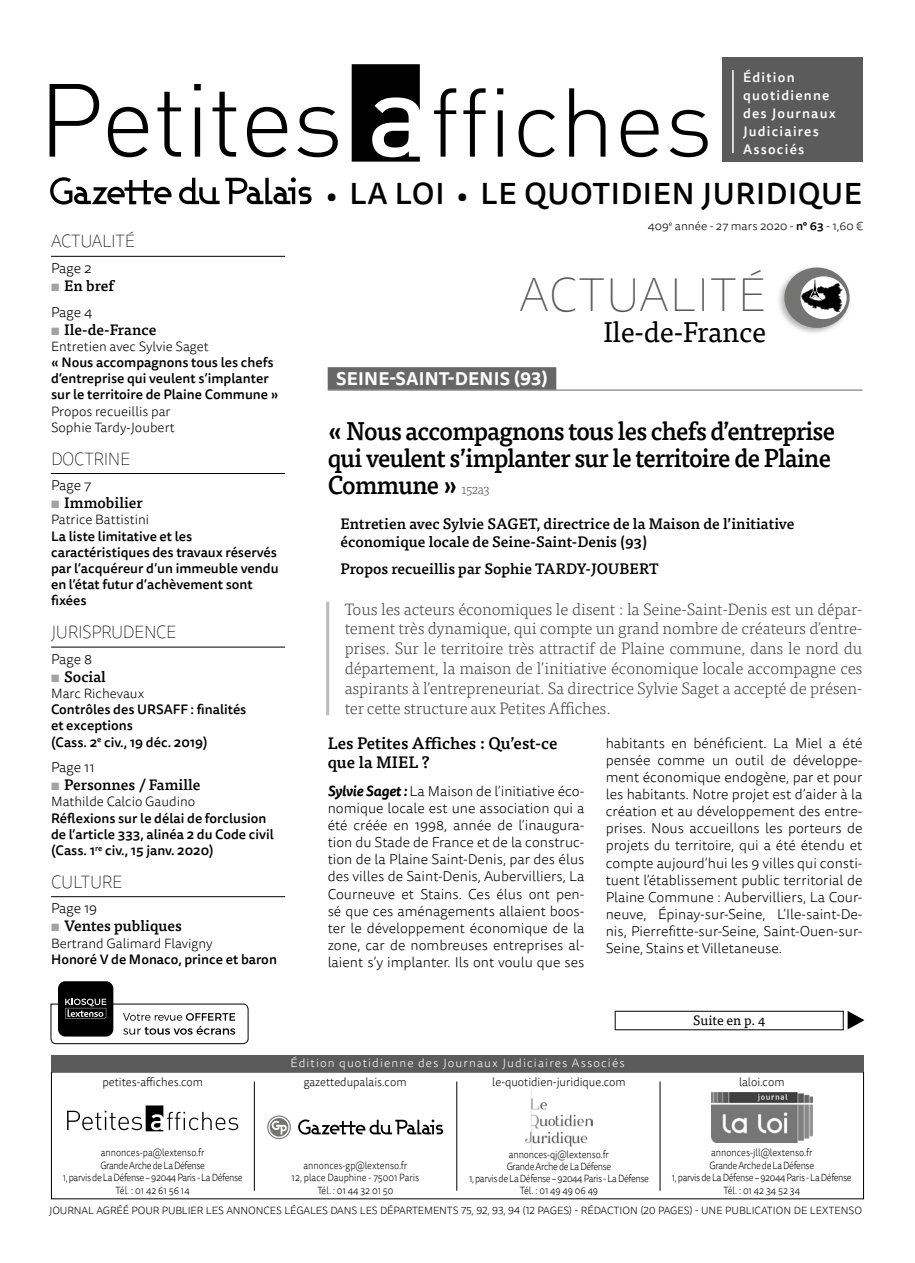
<style>
.page{position:relative;width:915px;height:1263px;background:#fff}
.page>*{position:absolute;margin:0;border:0;box-sizing:border-box;transform-origin:0 0}
.t1{font:100 48px "Tisa Sans OT";letter-spacing:.01em;color:#5b5b5b}
.t2{font:500 30px "Tisa Sans OT";letter-spacing:.02em;color:#000}
.t3{font:28.5px "Tisa OT";letter-spacing:-.01em;color:#000}
.t4{font:500 25.5px/27px "Tisa OT";letter-spacing:-.03em;color:#000;scale:.95 1}
.t5{font:100 18px "Tisa Sans OT";letter-spacing:-.02em;color:#000;scale:.95 1}
.t6{font:700 18px "Tisa Sans OT";letter-spacing:.01em;color:#fff}
.t7{font:300 16.5px/19.8px "Tisa OT";letter-spacing:-.01em;color:#444443;text-align:justify}
.t8{font:500 16.5px/18.8px "Tisa OT";color:#000}
.t9{font:500 15px/18px "Tisa OT";color:#000}
.t10{font:300 14.25px/17.1px "Tisa Sans OT";color:#000;text-align:justify}
.t11{font:500 13.5px/16.2px "Tisa Sans OT";color:#000}
.t12{font:300 13.5px/16.2px "Tisa Sans OT";color:#000}
.t13{font:500 13.5px/18px "Tisa Sans OT";letter-spacing:.09em;color:#fff}
.t14{font:13.5px "Tisa OT";color:#000}
.t15{font:300 12px "Tisa Sans OT";color:#000;scale:.95 1}
.t16{font:300 12px "Tisa Sans OT";letter-spacing:.09em;color:#fff}
.t17{font:300 12px "Tisa Sans OT";color:#000}
.t18{font:300 10.5px/12.6px "Tisa Sans OT";letter-spacing:-.04em;color:#000;text-align:center;scale:.88 1}
.t19{font:300 10.5px "Tisa Sans OT";letter-spacing:-.01em;color:#000}
.t20{font:300 10.5px/12.6px "Tisa Sans OT";letter-spacing:-.01em;color:#000;text-align:center;scale:.88 1}
.s1{font-weight:700;color:#a2a3a3}
.s2{font-size:27px}
.s3{font-weight:500}
.s4{font-weight:300;font-size:13.5px;color:#5b5b5b}
.s5{font-weight:700;font-style:italic}
</style>
<div class="page">
<div style="left:721px;top:58px;width:140px;height:104px;background:#5b5b5b"></div>
<hr style="left:732px;top:70px;width:1px;height:83px;background:#fff">
<svg style="left:50px;top:84px;width:49px;height:73px"></svg>
<svg style="left:108px;top:107px;width:40px;height:50px"></svg>
<svg style="left:157px;top:92px;width:24px;height:65px"></svg>
<svg style="left:194px;top:84px;width:7px;height:73px"></svg>
<svg style="left:212px;top:92px;width:24px;height:65px"></svg>
<svg style="left:247px;top:107px;width:40px;height:50px"></svg>
<svg style="left:297px;top:107px;width:40px;height:50px"></svg>
<svg style="left:351px;top:64px;width:68px;height:98px"></svg>
<svg style="left:434px;top:88px;width:22px;height:69px"></svg>
<svg style="left:463px;top:88px;width:22px;height:69px"></svg>
<svg style="left:497px;top:88px;width:6px;height:69px"></svg>
<svg style="left:518px;top:110px;width:36px;height:47px"></svg>
<svg style="left:569px;top:88px;width:36px;height:69px"></svg>
<svg style="left:620px;top:110px;width:38px;height:47px"></svg>
<svg style="left:669px;top:110px;width:38px;height:47px"></svg>
<svg style="left:50px;top:177px;width:121px;height:28px"></svg>
<svg style="left:179px;top:178px;width:40px;height:26px"></svg>
<svg style="left:225px;top:177px;width:86px;height:27px"></svg>
<div style="left:58px;top:981px;width:55px;height:55px;background:#000;border-radius:7px"></div>
<svg style="left:50px;top:999px;width:199px;height:45px"></svg>
<img style="left:525px;top:1090px;width:67px;height:60px">
<svg style="left:67px;top:1105px;width:171px;height:26px"></svg>
<img style="left:711px;top:1092px;width:101px;height:50px">
<hr style="left:659px;top:1081px;width:1px;height:110px;background:#000">
<hr style="left:456px;top:1081px;width:1px;height:110px;background:#000">
<hr style="left:254px;top:1081px;width:1px;height:110px;background:#000">
<svg style="left:269px;top:1118px;width:19px;height:18px"></svg>
<svg style="left:298px;top:1119px;width:145px;height:15px"></svg>
<svg style="left:271px;top:1121px;width:16px;height:13px"></svg>
<div style="left:267px;top:1115px;width:24px;height:24px;border:1px solid #747473;border-radius:50%"></div>
<div style="left:51px;top:1055px;width:812px;height:16px;background:#5b5b5b"></div>
<div style="left:614px;top:1011px;width:229px;height:19px;border:1px solid #000"></div>
<svg style="left:847px;top:1011px;width:17px;height:18px"></svg>
<hr style="left:51px;top:256px;width:234px;height:1px;background:#000">
<hr style="left:51px;top:473px;width:234px;height:1px;background:#000">
<hr style="left:51px;top:647px;width:234px;height:1px;background:#000">
<hr style="left:51px;top:896px;width:234px;height:1px;background:#000">
<img style="left:779px;top:268px;width:71px;height:65px">
<div style="left:784px;top:267px;width:65px;height:61px;background:#747473;border-radius:50%"></div>
<div style="left:800px;top:276px;width:46px;height:43px;background:#fff;border-radius:50%"></div>
<svg style="left:801px;top:278px;width:41px;height:34px"></svg>
<hr style="left:326px;top:602px;width:3px;height:113px;background:#b9baba">
<div style="left:327px;top:367px;width:229px;height:23px;background:#676767"></div>
<hr style="left:327px;top:390px;width:535px;height:1px;background:#676767">
<p class="t5" style="left:51px;top:231px;width:63px">ACTUALITÉ</p>
<p class="t10" style="left:51px;top:260px;width:42px">Page 2</p>
<p class="t9" style="left:51px;top:277px;width:64px"><span class="s1">▪</span> En bref</p>
<p class="t10" style="left:51px;top:304px;width:43px">Page 4</p>
<p class="t9" style="left:51px;top:321px;width:107px"><span class="s1">▪</span> Ile-de-France</p>
<p class="t12" style="left:51px;top:339px;width:159px">Entretien avec Sylvie Saget</p>
<p class="t11" style="left:51px;top:355px;width:229px">« Nous accompagnons tous les chefs d’entreprise qui veulent s’implanter sur le territoire de Plaine Commune »</p>
<p class="t12" style="left:51px;top:404px;width:125px">Propos recueillis par<br>Sophie Tardy-Joubert</p>
<p class="t5" style="left:51px;top:448px;width:85px">DOCTRI NE</p>
<p class="t10" style="left:51px;top:478px;width:42px">Page 7</p>
<p class="t9" style="left:51px;top:494px;width:93px"><span class="s1">▪</span> Immobilier</p>
<p class="t12" style="left:51px;top:512px;width:100px">Patrice Battistini</p>
<p class="t11" style="left:51px;top:529px;width:229px">La liste limitative et les caractéristiques des travaux réservés par l’acquéreur d’un immeuble vendu en l’état futur d’achèvement sont fixées</p>
<p class="t5" style="left:51px;top:621px;width:133px">JU RISPRU DENCE</p>
<p class="t10" style="left:51px;top:651px;width:42px">Page 8</p>
<p class="t9" style="left:51px;top:668px;width:56px"><span class="s1">▪</span> Social</p>
<p class="t12" style="left:51px;top:686px;width:95px">Marc Richevaux</p>
<p class="t11" style="left:51px;top:702px;width:197px">Contrôles des URSAFF : finalités et exceptions<br>(Cass. 2<sup>e</sup> civ., 19 déc. 2019)</p>
<p class="t10" style="left:51px;top:760px;width:45px">Page 11</p>
<p class="t9" style="left:51px;top:776px;width:151px"><span class="s1">▪</span> Personnes / Famille</p>
<p class="t12" style="left:51px;top:794px;width:146px">Mathilde Calcio Gaudino</p>
<p class="t11" style="left:51px;top:810px;width:224px">Réflexions sur le délai de forclusion de l’article 333, alinéa 2 du Code civil (Cass. 1<sup>re</sup> civ., 15 janv. 2020)</p>
<p class="t5" style="left:51px;top:871px;width:12px">CULTU</p>
<p class="t5" style="left:102px;top:871px;width:23px">RE</p>
<p class="t10" style="left:51px;top:901px;width:48px">Page 19</p>
<p class="t9" style="left:51px;top:917px;width:132px"><span class="s1">▪</span> Ventes publiques</p>
<p class="t12" style="left:51px;top:936px;width:163px">Bertrand Galimard Flavigny</p>
<p class="t11" style="left:51px;top:952px;width:227px">Honoré V de Monaco, prince et baron</p>
<p class="t13" style="left:742px;top:69px;width:94px">Édition quotidienne des Journaux<br>Judiciaires<br>Associés</p>
<h2 class="t2" style="left:326px;top:175px;width:537px"><span class="s2">•</span> LA LOI <span class="s2">•</span> LE QUOTIDIEN JURIDIQUE</h2>
<p class="t17" style="left:647px;top:219px;width:216px">409<sup>e</sup> année - 27 mars 2020 - <span class="s3">n° 63</span> - 1,60 €</p>
<h1 class="t1" style="left:519px;top:267px;width:248px">ACTUALITÉ</h1>
<h3 class="t3" style="left:603px;top:315px;width:164px">Ile-de-France</h3>
<p class="t6" style="left:336px;top:368px;width:213px">SEINE-SAINT-DENIS (93)</p>
<h3 class="t4" style="left:327px;top:418px;width:535px">« Nous accompagnons tous les chefs d’entreprise qui veulent s’implanter sur le territoire de Plaine<br>Commune » <span class="s4">152a3</span></h3>
<p class="t9" style="left:340px;top:515px;width:455px">Entretien avec Sylvie SAGET, directrice de la Maison de l’initiative économique locale de Seine-Saint-Denis (93)</p>
<p class="t9" style="left:340px;top:560px;width:320px">Propos recueillis par Sophie TARDY-JOUBERT</p>
<p class="t7" style="left:344px;top:599px;width:519px">Tous les acteurs économiques le disent : la Seine-Saint-Denis est un dépar&shy;tement très dynamique, qui compte un grand nombre de créateurs d’entre&shy;prises. Sur le territoire très attractif de Plaine commune, dans le nord du département, la maison de l’initiative économique locale accompagne ces aspirants à l’entrepreneuriat. Sa directrice Sylvie Saget a accepté de présen&shy;ter cette structure aux Petites Affiches.</p>
<p class="t8" style="left:327px;top:735px;width:231px">Les Petites Affiches : Qu’est-ce que la MIEL ?</p>
<p class="t10" style="left:327px;top:783px;width:258px"><span class="s5">Sylvie Saget :</span> La Maison de l’initiative éco&shy;nomique locale est une association qui a été créée en 1998, année de l’inaugura&shy;tion du Stade de France et de la construc&shy;tion de la Plaine Saint-Denis, par des élus des villes de Saint-Denis, Aubervilliers, La Courneuve et Stains. Ces élus ont pen&shy;sé que ces aménagements allaient boos&shy;ter le développement économique de la zone, car de nombreuses entreprises al&shy;laient s’y implanter. Ils ont voulu que ses</p>
<p class="t10" style="left:605px;top:735px;width:258px">habitants en bénéficient. La Miel a été pensée comme un outil de développe&shy;ment économique endogène, par et pour les habitants. Notre projet est d’aider à la création et au développement des entre&shy;prises. Nous accueillons les porteurs de projets du territoire, qui a été étendu et compte aujourd’hui les 9 villes qui consti&shy;tuent l’établissement public territorial de Plaine Commune : Aubervilliers, La Cour&shy;neuve, Épinay-sur-Seine, L’Ile-saint-De&shy;nis, Pierrefitte-sur-Seine, Saint-Ouen-sur-Seine, Stains et Villetaneuse.</p>
<p class="t15" style="left:102px;top:1075px;width:107px">petites-affiches.com</p>
<p class="t16" style="left:290px;top:1055px;width:335px">Édition quotidienne des Journaux Judiciaires Associés</p>
<p class="t14" style="left:693px;top:1013px;width:73px">Suite en p. 4</p>
<p class="t15" style="left:303px;top:1075px;width:110px">gazettedupalais.com</p>
<p class="t15" style="left:492px;top:1075px;width:142px">le-quotidien-juridique.com</p>
<p class="t15" style="left:738px;top:1075px;width:49px">laloi.com</p>
<p class="t18" style="left:63px;top:1147px;width:206px">annonces-pa@lextenso.fr<br>Grande Arche de La Défense<br>1, parvis de La Défense – 92044 Paris - La Défense<br>Tél. : 01 42 61 56 14</p>
<p class="t20" style="left:291px;top:1159px;width:146px">annonces-gp@lextenso.fr<br>12, place Dauphine - 75001 Paris<br>Tél. : 01 44 32 01 50</p>
<p class="t18" style="left:469px;top:1149px;width:206px;line-height:12px">annonces-qj@lextenso.fr<br>Grande Arche de La Défense<br>1, parvis de La Défense – 92044 Paris - La Défense<br>Tél. : 01 49 49 06 49</p>
<p class="t18" style="left:671px;top:1147px;width:206px">annonces-jll@lextenso.fr<br>Grande Arche de La Défense<br>1, parvis de La Défense – 92044 Paris - La Défense<br>Tél. : 01 42 34 52 34</p>
<p class="t19" style="left:49px;top:1204px;width:814px">JOURNAL AGRÉÉ POUR PUBLIER LES ANNONCES LÉGALES DANS LES DÉPARTEMENTS 75, 92, 93, 94 (12 PAGES) - RÉDACTION (20 PAGES) - UNE PUBLICATION DE LEXTENSO</p>
</div>
